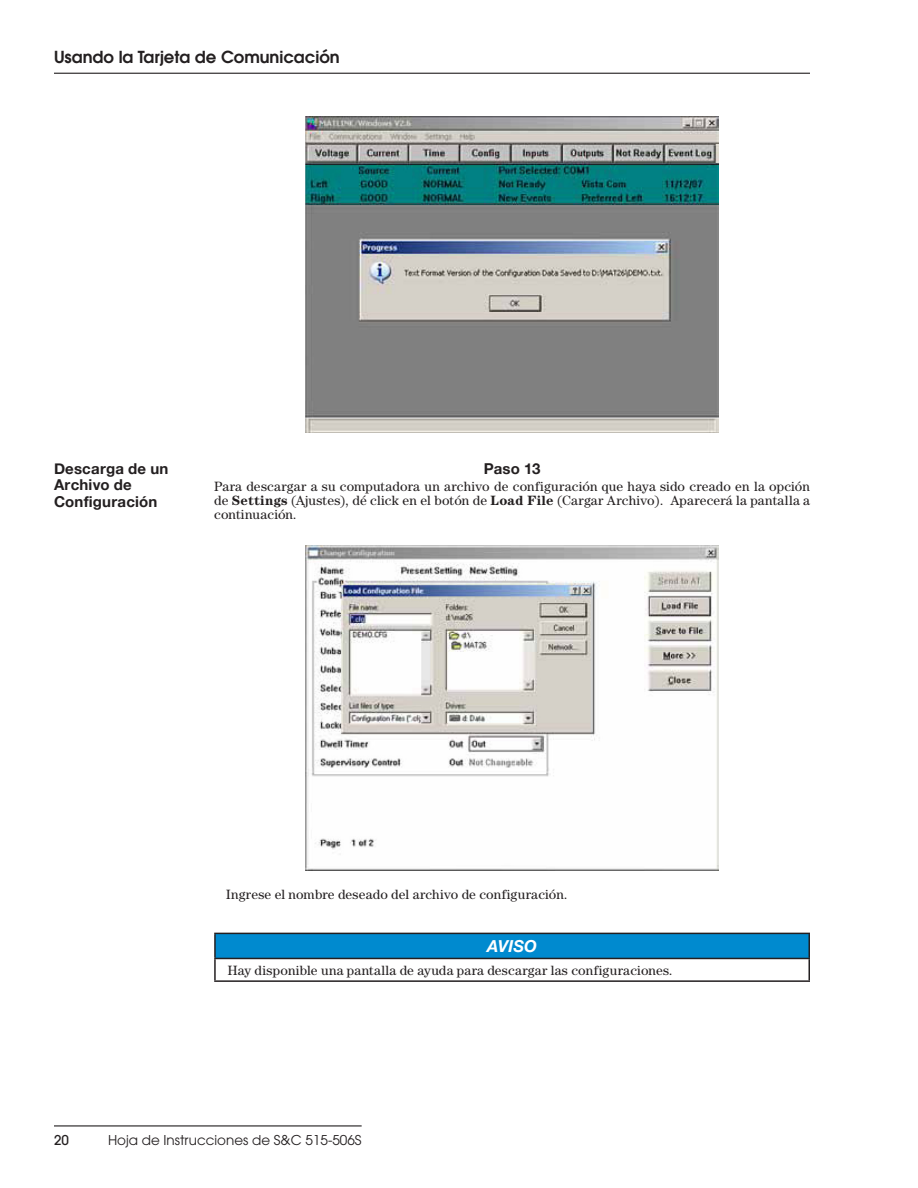
<style>
.page{position:relative;width:918px;height:1188px;background:#fff}
.page>*{position:absolute;margin:0;border:0;box-sizing:border-box;transform-origin:0 0}
.t1{font:600 16.5px "Avant Garde";color:#231f20}
.Hel-Oblique-11{font:italic 700 16.5px "Helvetica Neue";letter-spacing:.01em;color:#fff}
.Hel-Oblique-11-2{font:700 15px/16.5px "Helvetica Neue";letter-spacing:.015em;color:#231f20}
.Hel-Oblique-11-3{font:13.5px/14px "Century";letter-spacing:.015em;color:#231f20;text-align:justify}
.t2{font:13.5px "Avant Garde";color:#231f20}
.t3{font:500 13.5px "Avant Garde";color:#231f20}
.s1{font-weight:700}
</style>
<div class="page">
<hr style="left:54px;top:1125px;width:308px;height:1px;background:#231f20">
<hr style="left:54px;top:73px;width:756px;height:1px;background:#231f20">
<img style="left:306px;top:116px;width:412px;height:317px">
<div style="left:215px;top:933px;width:594px;height:25px;background:#008acf"></div>
<hr style="left:214px;top:933px;width:596px;height:1px;background:#231f20">
<hr style="left:214px;top:934px;width:2px;height:24px;background:#231f20">
<hr style="left:808px;top:934px;width:2px;height:24px;background:#231f20">
<hr style="left:214px;top:958px;width:596px;height:1px;background:#231f20">
<hr style="left:214px;top:959px;width:2px;height:21px;background:#231f20">
<hr style="left:808px;top:959px;width:2px;height:21px;background:#231f20">
<hr style="left:214px;top:980px;width:596px;height:2px;background:#231f20">
<img style="left:306px;top:545px;width:412px;height:326px">
<p class="t1" style="left:54px;top:46px;width:287px">Usando la Tarjeta de Comunicación</p>
<p class="Hel-Oblique-11-2" style="left:54px;top:460px;width:116px">Descarga de un<br>Archivo de<br>Configuración</p>
<p class="Hel-Oblique-11-2" style="left:484px;top:460px;width:58px">Paso 13</p>
<p class="Hel-Oblique-11-3" style="left:214px;top:479px;width:597px">Para descargar a su computadora un archivo de configuración que haya sido creado en la opción de <span class="s1">Settings</span> (Ajustes), dé click en el botón de <span class="s1">Load File</span> (Cargar Archivo). Aparecerá la pantalla a continuación.</p>
<p class="Hel-Oblique-11-3" style="left:226px;top:887px;width:343px">Ingrese el nombre deseado del archivo de configuración.</p>
<p class="Hel-Oblique-11" style="left:487px;top:933px;width:51px">AVISO</p>
<p class="Hel-Oblique-11-3" style="left:228px;top:963px;width:446px">Hay disponible una pantalla de ayuda para descargar las configuraciones.</p>
<p class="t3" style="left:54px;top:1131px;width:16px">20</p>
<p class="t2" style="left:108px;top:1132px;width:255px">Hoja de Instrucciones de S&amp;C 515-506S</p>
</div>
